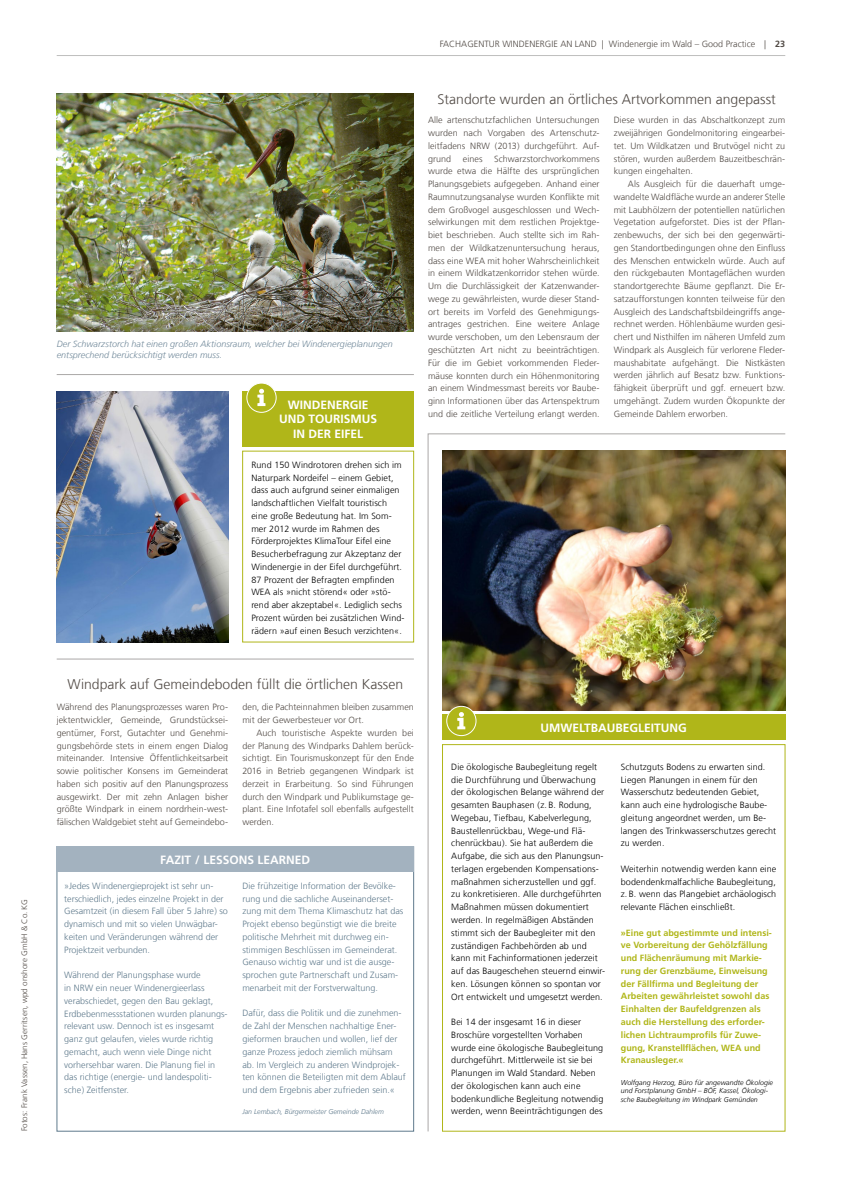
<style>
.page{position:relative;width:842px;height:1191px;background:#fff}
.page>*{position:absolute;margin:0;border:0;box-sizing:border-box;transform-origin:0 0}
.t1{font:300 14px "Frutiger LT Com";color:#514a45}
.t2{font:700 12px/14.4px "Frutiger LT Com";color:#fff;text-align:center}
.t3{font:300 9px/12.8px "Frutiger LT Com";color:#514a45;text-align:justify}
.t4{font:300 9px/12.8px "Frutiger LT Com";letter-spacing:.01em;color:#000}
.t5{font:300 9px/12.8px "Frutiger LT Com";color:#5f7a8c}
.t6{font:700 9px/12.8px "Frutiger LT Com";color:#b0b619}
.t7{font:italic 300 9px/11px "Frutiger LT Com";letter-spacing:.005em;color:#71899a}
.t8{font:300 8px "Frutiger LT Com";letter-spacing:.01em;color:#514a45}
.t9{font:italic 300 7px/8.5px "Frutiger LT Com";letter-spacing:.01em;color:#000}
.t10{font:italic 300 7px "Frutiger LT Com";color:#5f7a8c}
.s1{font-weight:700}
</style>
<div class="page">
<hr style="left:57px;top:55px;width:728px;height:1px;background:#bebebd">
<div style="left:57px;top:846px;width:357px;height:26px;background:#a3b2bf"></div>
<img style="left:428px;top:433px;width:358px;height:699px">
<hr style="left:57px;top:374px;width:357px;height:1px;background:#aaa8a7">
<hr style="left:57px;top:659px;width:357px;height:1px;background:#aaa8a7">
<div style="left:442px;top:744px;width:343px;height:387px;border:1px solid #b0b619"></div>
<div style="left:242px;top:451px;width:172px;height:191px;border:1px solid #b0b619"></div>
<div style="left:442px;top:714px;width:343px;height:26px;background:#b0b619"></div>
<div style="left:242px;top:391px;width:172px;height:55px;background:#b0b619"></div>
<img style="left:57px;top:391px;width:171px;height:251px">
<img style="left:57px;top:94px;width:357px;height:238px">
<div style="left:247px;top:383px;width:29px;height:29px;background:#b0b619;border-radius:50%"></div>
<div style="left:247px;top:383px;width:29px;height:29px;border:1px solid #fff;border-radius:50%"></div>
<svg style="left:257px;top:389px;width:8px;height:17px"></svg>
<div style="left:447px;top:706px;width:29px;height:29px;background:#b0b619;border-radius:50%"></div>
<div style="left:446px;top:706px;width:30px;height:30px;border:1px solid #fff;border-radius:50%"></div>
<svg style="left:457px;top:712px;width:8px;height:17px"></svg>
<p class="t8" style="left:20px;top:1131px;width:234px;rotate:-90deg">Fotos: Frank Vassen, Hans Gerritsen, wpd onshore GmbH &amp; Co. KG</p>
<p class="t3" style="left:440px;top:37px;width:347px">FACHAGENTUR WINDENERGIE AN LAND | Windenergie im Wald – Good Practice | <span class="s1">23</span></p>
<p class="t7" style="left:57px;top:338px;width:338px">Der Schwarzstorch hat einen großen Aktionsraum, welcher bei Windenergieplanungen entsprechend berücksichtigt werden muss.</p>
<h2 class="t2" style="left:279px;top:398px;width:100px">WINDENERGIE<br>UND TOURISMUS<br>IN DER EIFEL</h2>
<p class="t4" style="left:251px;top:458px;width:155px">Rund 150 Windrotoren drehen sich im Naturpark Nordeifel – einem Gebiet, dass auch aufgrund seiner einmaligen landschaftlichen Vielfalt touristisch eine große Bedeutung hat. Im Som&shy;mer 2012 wurde im Rahmen des Förderprojektes KlimaTour Eifel eine Besucherbefragung zur Akzeptanz der Windenergie in der Eifel durchgeführt.<br>87 Prozent der Befragten empfinden WEA als »nicht störend« oder »stö&shy;rend aber akzeptabel«. Lediglich sechs Prozent würden bei zusätzlichen Wind&shy;rädern »auf einen Besuch verzichten«.</p>
<h1 class="t1" style="left:438px;top:91px;width:340px">Standorte wurden an örtliches Artvorkommen angepasst</h1>
<p class="t3" style="left:428px;top:114px;width:173px">Alle artenschutzfachlichen Untersuchungen wurden nach Vorgaben des Artenschutz&shy;leitfadens NRW (2013) durchgeführt. Auf&shy;grund</p>
<p class="t3" style="left:614px;top:114px;width:173px">Diese wurden in das Abschaltkonzept zum zweijährigen Gondelmonitoring eingearbei&shy;tet. Um Wildkatzen und Brutvögel nicht zu stören, wurden außerdem Bauzeitbeschrän&shy;kungen eingehalten.</p>
<p class="t3" style="left:614px;top:178px;width:173px;text-indent:14px">Als Ausgleich für die dauerhaft umge&shy;wandelte Waldfläche wurde an anderer Stelle mit Laubhölzern der potentiellen natürlichen Vegetation aufgeforstet. Dies ist der Pflan&shy;zenbewuchs, der sich bei den gegenwärti&shy;gen Standortbedingungen ohne den Einfluss des Menschen entwickeln würde. Auch auf den rückgebauten Montageflächen wurden standortgerechte Bäume gepflanzt. Die Er&shy;satzaufforstungen konnten teilweise für den Ausgleich des Landschaftsbildeingriffs ange&shy;rechnet werden. Höhlenbäume wurden gesi&shy;chert und Nisthilfen im näheren Umfeld zum Windpark als Ausgleich für verlorene Fleder&shy;maushabitate aufgehängt. Die Nistkästen werden jährlich auf Besatz bzw. Funktions&shy;fähigkeit überprüft und ggf. erneuert bzw. umgehängt. Zudem wurden Ökopunkte der Gemeinde Dahlem erworben.</p>
<p class="t3" style="left:428px;top:152px;width:173px;text-indent:66px">Schwarzstorchvorkommens wurde etwa die Hälfte des ursprünglichen Planungsgebiets aufgegeben. Anhand einer Raumnutzungsanalyse wurden Konflikte mit dem Großvogel ausgeschlossen und Wech&shy;selwirkungen mit dem restlichen Projektge&shy;biet beschrieben. Auch stellte sich im Rah&shy;men der Wildkatzenuntersuchung heraus, dass eine WEA mit hoher Wahrscheinlichkeit in einem Wildkatzenkorridor stehen würde.<br>Um die Durchlässigkeit der Katzenwander&shy;wege zu gewährleisten, wurde dieser Stand&shy;ort bereits im Vorfeld des Genehmigungs&shy;antrages gestrichen. Eine weitere Anlage wurde verschoben, um den Lebensraum der geschützten Art nicht zu beeinträchtigen.<br>Für die im Gebiet vorkommenden Fleder&shy;mäuse konnten durch ein Höhenmonitoring an einem Windmessmast bereits vor Baube&shy;ginn Informationen über das Artenspektrum und die zeitliche Verteilung erlangt werden.</p>
<p class="t3" style="left:463px;top:152px;width:21px">eines</p>
<h1 class="t1" style="left:67px;top:676px;width:337px">Windpark auf Gemeindeboden füllt die örtlichen Kassen</h1>
<p class="t3" style="left:57px;top:701px;width:173px">Während des Planungsprozesses waren Pro&shy;jektentwickler, Gemeinde, Grundstücksei&shy;gentümer, Forst, Gutachter und Genehmi&shy;gungsbehörde stets in einem engen Dialog miteinander. Intensive Öffentlichkeitsarbeit sowie politischer Konsens im Gemeinderat haben sich positiv auf den Planungsprozess ausgewirkt. Der mit zehn Anlagen bisher größte Windpark in einem nordrhein-west&shy;fälischen Waldgebiet steht auf Gemeindebo-</p>
<p class="t3" style="left:242px;top:701px;width:173px">den, die Pachteinnahmen bleiben zusammen mit der Gewerbesteuer vor Ort.</p>
<p class="t3" style="left:242px;top:726px;width:173px;text-indent:14px">Auch touristische Aspekte wurden bei der Planung des Windparks Dahlem berück&shy;sichtigt. Ein Tourismuskonzept für den Ende 2016 in Betrieb gegangenen Windpark ist derzeit in Erarbeitung. So sind Führungen durch den Windpark und Publikumstage ge&shy;plant. Eine Infotafel soll ebenfalls aufgestellt werden.</p>
<h2 class="t2" style="left:160px;top:852px;width:152px">FAZIT / LESSONS LEARNED</h2>
<p class="t5" style="left:64px;top:879px;width:165px">»Jedes Windenergieprojekt ist sehr un&shy;terschiedlich, jedes einzelne Projekt in der Gesamtzeit (in diesem Fall über 5 Jahre) so dynamisch und mit so vielen Unwägbar&shy;keiten und Veränderungen während der Projektzeit verbunden.</p>
<p class="t5" style="left:64px;top:968px;width:165px">Während der Planungsphase wurde<br>in NRW ein neuer Windenergieerlass verabschiedet, gegen den Bau geklagt, Erdbebenmessstationen wurden planungs&shy;relevant usw. Dennoch ist es insgesamt ganz gut gelaufen, vieles wurde richtig gemacht, auch wenn viele Dinge nicht vorhersehbar waren. Die Planung fiel in das richtige (energie- und landespoliti&shy;sche) Zeitfenster.</p>
<p class="t5" style="left:242px;top:879px;width:163px">Die frühzeitige Information der Bevölke&shy;rung und die sachliche Auseinanderset&shy;zung mit dem Thema Klimaschutz hat das Projekt ebenso begünstigt wie die breite politische Mehrheit mit durchweg ein&shy;stimmigen Beschlüssen im Gemeinderat.<br>Genauso wichtig war und ist die ausge&shy;sprochen gute Partnerschaft und Zusam&shy;menarbeit mit der Forstverwaltung.</p>
<p class="t5" style="left:242px;top:1007px;width:165px">Dafür, dass die Politik und die zunehmen&shy;de Zahl der Menschen nachhaltige Ener&shy;gieformen brauchen und wollen, lief der ganze Prozess jedoch ziemlich mühsam ab. Im Vergleich zu anderen Windprojek&shy;ten können die Beteiligten mit dem Ablauf und dem Ergebnis aber zufrieden sein.«</p>
<p class="t10" style="left:242px;top:1107px;width:143px">Jan Lembach, Bürgermeister Gemeinde Dahlem</p>
<h2 class="t2" style="left:541px;top:720px;width:148px">UMWELTBAUBEGLEITUNG</h2>
<p class="t4" style="left:451px;top:760px;width:155px">Die ökologische Baubegleitung regelt die Durchführung und Überwachung der ökologischen Belange während der gesamten Bauphasen (z. B. Rodung, Wegebau, Tiefbau, Kabelverlegung, Baustellenrückbau, Wege-und Flä&shy;chenrückbau). Sie hat außerdem die Aufgabe, die sich aus den Planungsun&shy;terlagen ergebenden Kompensations&shy;maßnahmen sicherzustellen und ggf. zu konkretisieren. Alle durchgeführten Maßnahmen müssen dokumentiert werden. In regelmäßigen Abständen stimmt sich der Baubegleiter mit den zuständigen Fachbehörden ab und kann mit Fachinformationen jederzeit auf das Baugeschehen steuernd einwir&shy;ken. Lösungen können so spontan vor Ort entwickelt und umgesetzt werden.</p>
<p class="t4" style="left:451px;top:1015px;width:154px">Bei 14 der insgesamt 16 in dieser Broschüre vorgestellten Vorhaben wurde eine ökologische Baubegleitung durchgeführt. Mittlerweile ist sie bei Planungen im Wald Standard. Neben der ökologischen kann auch eine bodenkundliche Begleitung notwendig werden, wenn Beeinträchtigungen des</p>
<p class="t4" style="left:621px;top:760px;width:157px">Schutzguts Bodens zu erwarten sind.<br>Liegen Planungen in einem für den<br>Wasserschutz bedeutenden Gebiet, kann auch eine hydrologische Baube&shy;gleitung angeordnet werden, um Be&shy;langen des Trinkwasserschutzes gerecht zu werden.</p>
<p class="t4" style="left:621px;top:862px;width:157px;text-align:justify">Weiterhin notwendig werden kann eine bodendenkmalfachliche Baubegleitung, z. B. wenn das Plangebiet archäologisch relevante Flächen einschließt.</p>
<p class="t6" style="left:621px;top:926px;width:153px">»Eine gut abgestimmte und intensi&shy;ve Vorbereitung der Gehölzfällung und Flächenräumung mit Markie&shy;rung der Grenzbäume, Einweisung der Fällfirma und Begleitung der<br>Arbeiten gewährleistet sowohl das<br>Einhalten der Baufeldgrenzen als auch die Herstellung des erforder&shy;lichen Lichtraumprofils für Zuwe&shy;gung, Kranstellflächen, WEA und<br>Kranausleger.«</p>
<p class="t9" style="left:621px;top:1078px;width:154px">Wolfgang Herzog, Büro für angewandte Ökologie und Forstplanung GmbH – BÖF, Kassel, Ökologi&shy;sche Baubegleitung im Windpark Gemünden</p>
</div>
